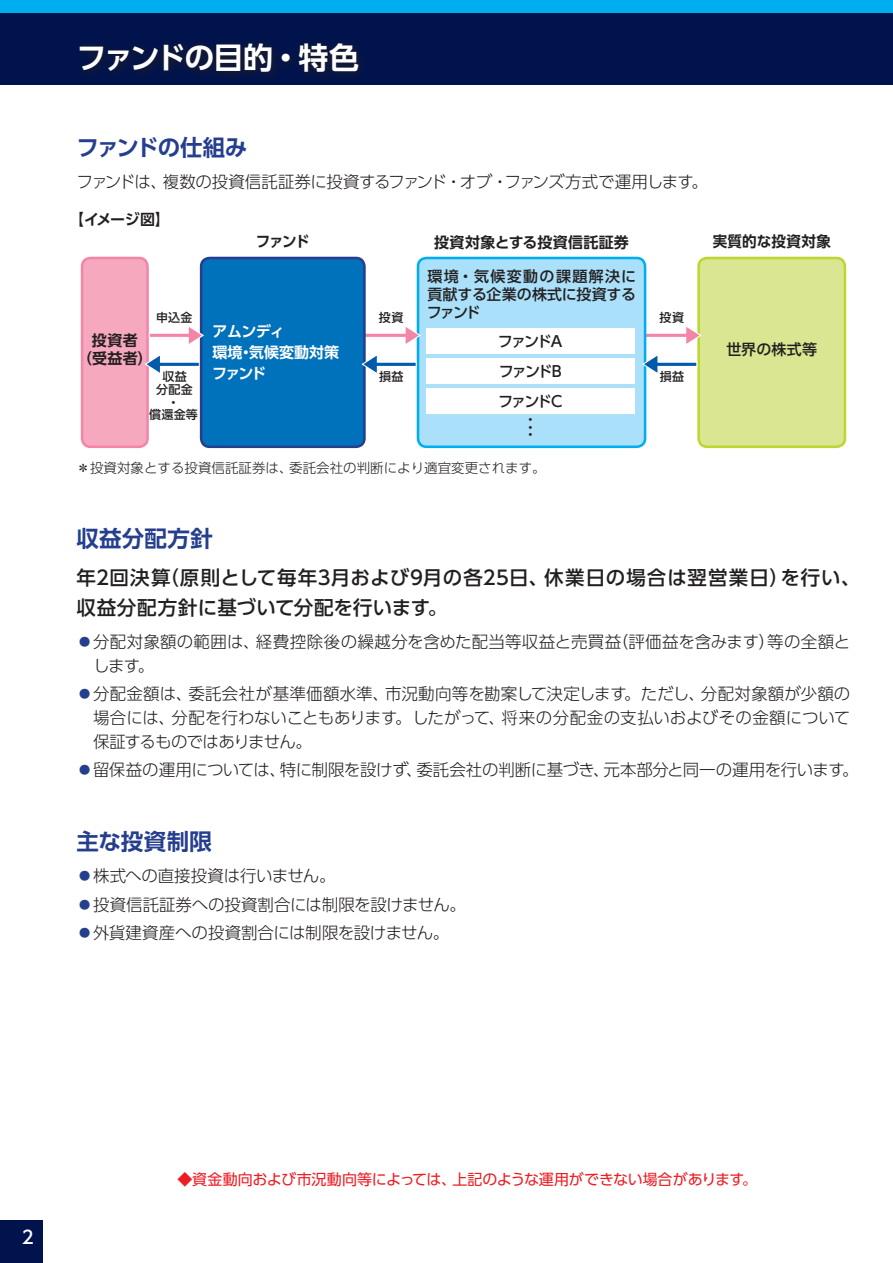
<style>
.page{position:relative;width:893px;height:1263px;background:#fff}
.page>*{position:absolute;margin:0;border:0;box-sizing:border-box;transform-origin:0 0}
.t1{font:700 30px "UD Shin Go Pr 6 N De";letter-spacing:-.045em;color:#fff}
.t2{font:700 22.5px "UD Shin Go Pr 6 N De";letter-spacing:.005em;color:#253f8e}
.t3{font:700 22.5px "UD Shin Go Pr 6 N De";letter-spacing:-.045em;color:#253f8e}
.t4{font:500 19.5px/30px "UD Shin Go Pr 6 N";letter-spacing:.03em;color:#231f20}
.t5{font:500 18px "UD Shin Go Pr 6 N";color:#fff}
.t6{font:300 16.5px/24px "UD Shin Go Pr 6 N";letter-spacing:-.01em;color:#231f20;text-align:justify}
.t7{font:300 16.5px/24px "UD Shin Go Pr 6 N";letter-spacing:.015em;color:#231f20}
.t8{font:300 16.5px "UD Shin Go Pr 6 N";letter-spacing:-.04em;color:#231f20}
.t9{font:500 15px/29.7px "UD Shin Go Pr 6 N";color:#231f20}
.t10{font:15px "UD Shin Go Pr 6 N";letter-spacing:-.02em;color:#ee1d23}
.t11{font:700 15px/18px "UD Shin Go Pr 6 N De";letter-spacing:.015em;color:#231f20;text-align:center}
.t12{font:700 15px/20.7px "UD Shin Go Pr 6 N De";letter-spacing:-.02em;color:#fff}
.t13{font:300 13.5px "UD Shin Go Pr 6 N";color:#231f20}
.t14{font:500 12px/12.8px "UD Shin Go Pr 6 N";letter-spacing:.025em;color:#231f20;text-align:center}
.s1{color:#253f8e}
</style>
<div class="page">
<div style="left:0;top:13px;width:893px;height:72px;background:#00134d"></div>
<div style="left:0;top:0;width:893px;height:13px;background:#00aeef"></div>
<div style="left:0;top:1220px;width:43px;height:43px;background:#00134d"></div>
<svg style="left:82px;top:43px;width:279px;height:32px;fill:#0a163f"></svg>
<div style="left:699px;top:258px;width:146px;height:189px;background:#dae691;border-radius:9px"></div>
<div style="left:697px;top:257px;width:149px;height:191px;border:3px solid #bed630;border-radius:9px"></div>
<svg style="left:646px;top:324px;width:56px;height:23px"></svg>
<div style="left:418px;top:258px;width:227px;height:189px;background:#aae0f9;border-radius:9px"></div>
<div style="left:417px;top:257px;width:229px;height:191px;border:3px solid #00aeef;border-radius:9px"></div>
<svg style="left:642px;top:353px;width:56px;height:23px"></svg>
<svg style="left:366px;top:324px;width:55px;height:23px"></svg>
<div style="left:82px;top:258px;width:66px;height:189px;background:#f6a8bf;border-radius:9px"></div>
<div style="left:81px;top:257px;width:68px;height:191px;border:3px solid #f386a7;border-radius:9px"></div>
<svg style="left:145px;top:353px;width:55px;height:23px"></svg>
<div style="left:201px;top:258px;width:163px;height:189px;background:#0072bc;border-radius:9px"></div>
<div style="left:200px;top:257px;width:166px;height:191px;border:3px solid #253f8e;border-radius:9px"></div>
<svg style="left:361px;top:353px;width:56px;height:23px"></svg>
<svg style="left:148px;top:324px;width:56px;height:23px"></svg>
<div style="left:426px;top:328px;width:209px;height:26px;background:#fff"></div>
<div style="left:426px;top:358px;width:209px;height:26px;background:#fff"></div>
<div style="left:426px;top:388px;width:209px;height:26px;background:#fff"></div>
<h1 class="t1" style="left:77px;top:33px;width:284px">ファンドの目的・特色</h1>
<h2 class="t3" style="left:77px;top:129px;width:172px">ファンドの仕組み</h2>
<p class="t8" style="left:77px;top:169px;width:633px">ファンドは、複数の投資信託証券に投資するファンド・オブ・ファンズ方式で運用します。</p>
<p class="t11" style="left:69px;top:210px;width:102px">【イメージ図】</p>
<p class="t11" style="left:256px;top:232px;width:55px">ファンド</p>
<p class="t11" style="left:434px;top:233px;width:196px">投資対象とする投資信託証券</p>
<p class="t11" style="left:713px;top:232px;width:120px">実質的な投資対象</p>
<p class="t9" style="left:427px;top:266px;width:210px;line-height:18px">環境・気候変動の課題解決に貢献する企業の株式に投資する</p>
<p class="t14" style="left:379px;top:311px;width:26px">投資</p>
<p class="t9" style="left:427px;top:297px;width:55px">ファンド</p>
<p class="t14" style="left:156px;top:311px;width:38px">申込金</p>
<p class="t12" style="left:212px;top:321px;width:129px">アムンディ<br>環境・気候変動対策ファンド</p>
<p class="t11" style="left:77px;top:331px;width:77px">投資者<br>（受益者）</p>
<p class="t14" style="left:149px;top:370px;width:50px">収益<br>分配金・<br>償還金等</p>
<p class="t14" style="left:379px;top:370px;width:26px">損益</p>
<p class="t9" style="left:498px;top:326px;width:66px;text-align:justify">ファンドAファンドBファンドC</p>
<p class="t14" style="left:524px;top:413px;width:13px">・</p>
<p class="t14" style="left:524px;top:421px;width:13px">・</p>
<p class="t14" style="left:524px;top:428px;width:13px">・</p>
<p class="t13" style="left:77px;top:457px;width:471px">＊投資対象とする投資信託証券は、委託会社の判断により適宜変更されます。</p>
<p class="t14" style="left:660px;top:311px;width:26px">投資</p>
<p class="t14" style="left:660px;top:370px;width:26px">損益</p>
<p class="t9" style="left:726px;top:334px;width:92px">世界の株式等</p>
<h2 class="t2" style="left:77px;top:520px;width:138px">収益分配方針</h2>
<p class="t4" style="left:77px;top:562px;width:785px">年2回決算（原則として毎年3月および9月の各25日、休業日の場合は翌営業日）を行い、収益分配方針に基づいて分配を行います。</p>
<p class="t7" style="left:93px;top:629px;width:759px;text-indent:-16px"><span class="s1">⃝</span>分配対象額の範囲は、経費控除後の繰越分を含めた配当等収益と売買益（評価益を含みます）等の全額とします。</p>
<p class="t6" style="left:93px;top:681px;width:759px;text-indent:-16px"><span class="s1">⃝</span>分配金額は、委託会社が基準価額水準、市況動向等を勘案して決定します。ただし、分配対象額が少額の場合には、分配を行わないこともあります。したがって、将来の分配金の支払いおよびその金額について保証するものではありません。</p>
<p class="t6" style="left:77px;top:757px;width:784px"><span class="s1">⃝</span>留保益の運用については、特に制限を設けず、委託会社の判断に基づき、元本部分と同一の運用を行います。</p>
<h2 class="t2" style="left:77px;top:823px;width:137px">主な投資制限</h2>
<p class="t6" style="left:77px;top:861px;width:391px;line-height:28.2px;text-align:left"><span class="s1">⃝</span>株式への直接投資は行いません。<br><span class="s1">⃝</span>投資信託証券への投資割合には制限を設けません。<span class="s1">⃝</span>外貨建資産への投資割合には制限を設けません。</p>
<p class="t5" style="left:22px;top:1223px;width:13px">2</p>
<p class="t10" style="left:177px;top:1167px;width:581px">◆資金動向および市況動向等によっては、上記のような運用ができない場合があります。</p>
</div>
